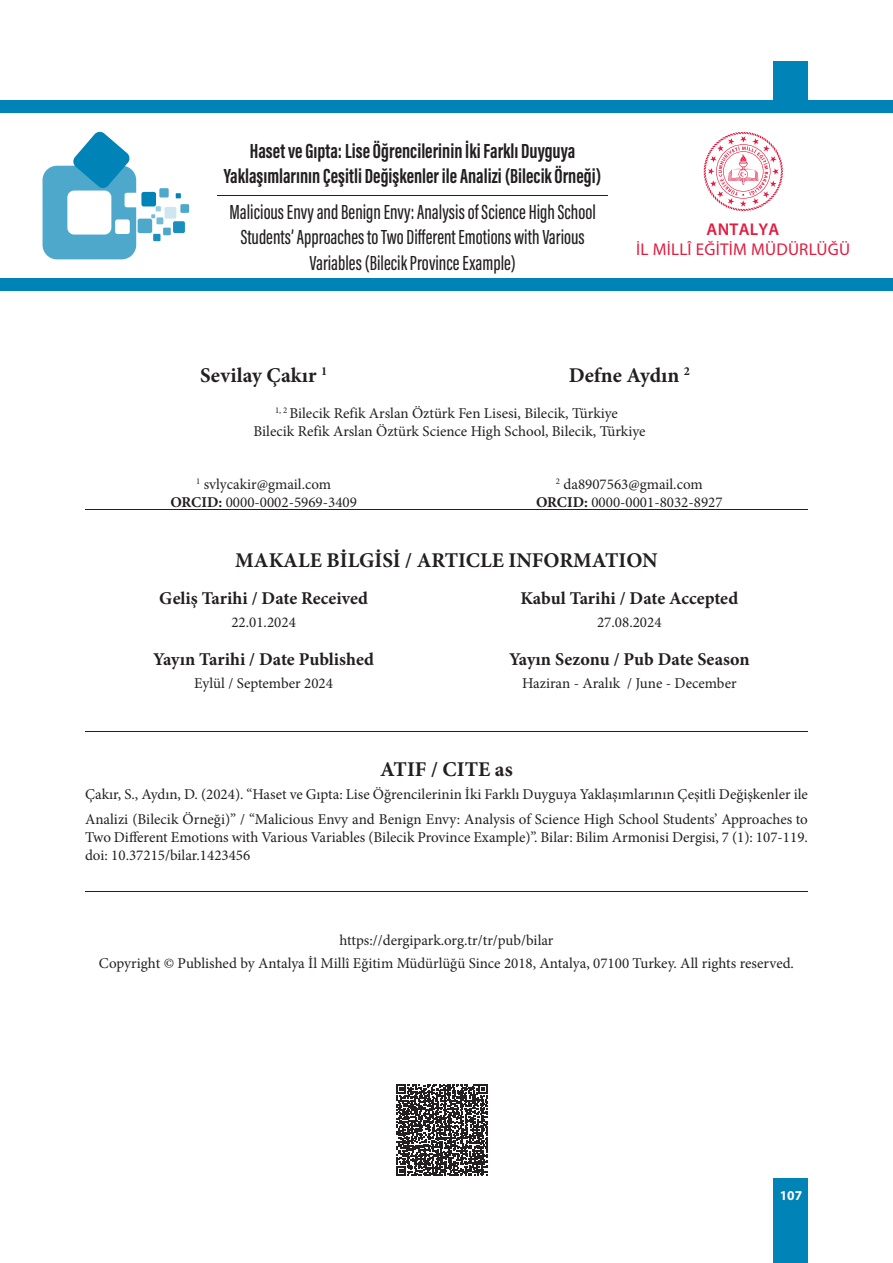
<style>
.page{position:relative;width:893px;height:1263px;background:#fff}
.page>*{position:absolute;margin:0;border:0;box-sizing:border-box;transform-origin:0 0}
.t1{font:500 21px/25.2px "Acumin Pro Extra Cond";color:#231f20;text-align:center}
.t2{font:700 21px/25.2px "Acumin Pro Extra Cond";color:#231f20;text-align:center}
.t3{font:700 21px "Minion Pro";color:#231f20}
.t4{font:700 18px "Minion Pro";color:#231f20}
.t5{font:17.1px "Myriad Pro";letter-spacing:.015em;color:#e11c40}
.t6{font:600 17.1px "Myriad Pro";letter-spacing:.015em;color:#e11c40}
.t7{font:15px/18px "Minion Pro";color:#231f20;text-align:center}
.t8{font:700 13.5px "Myriad Pro";color:#fff}
.s1{font-weight:700}
</style>
<div class="page">
<div style="left:0;top:100px;width:893px;height:13px;background:#0083b6"></div>
<div style="left:0;top:279px;width:893px;height:12px;background:#0083b6"></div>
<div style="left:774px;top:62px;width:34px;height:51px;background:#0083b6"></div>
<div style="left:774px;top:1178px;width:34px;height:85px;background:#0083b6"></div>
<div style="left:43px;top:166px;width:93px;height:93px;background:#4da8cc;border-radius:14px"></div>
<div style="left:67px;top:191px;width:44px;height:44px;background:#fff;border-radius:7px"></div>
<div style="left:115px;top:219px;width:15px;height:15px;background:#fff;border-radius:2px"></div>
<div style="left:125px;top:193px;width:14px;height:14px;background:#fff;border-radius:2px"></div>
<div style="left:164px;top:207px;width:12px;height:12px;background:#cde6f0;border-radius:2px"></div>
<div style="left:159px;top:188px;width:10px;height:9px;background:#4da8cc"></div>
<div style="left:153px;top:234px;width:8px;height:7px;background:#1a8fbd"></div>
<div style="left:156px;top:217px;width:7px;height:7px;background:#73bad6"></div>
<svg style="left:151px;top:206px;width:10px;height:12px"></svg>
<svg style="left:176px;top:193px;width:5px;height:5px"></svg>
<div style="left:163px;top:228px;width:8px;height:7px;background:#4da8cc"></div>
<div style="left:173px;top:221px;width:12px;height:12px;background:#1a8fbd;border-radius:2px"></div>
<div style="left:141px;top:192px;width:15px;height:14px;background:#0083b6;border-radius:2px"></div>
<div style="left:138px;top:219px;width:14px;height:14px;background:#4da8cc;border-radius:2px"></div>
<div style="left:180px;top:204px;width:9px;height:9px;background:#4da8cc"></div>
<svg style="left:73px;top:132px;width:57px;height:56px"></svg>
<hr style="left:218px;top:195px;width:390px;height:1px;background:#231f20">
<svg style="left:704px;top:132px;width:79px;height:79px"></svg>
<hr style="left:85px;top:509px;width:723px;height:1px;background:#231f20">
<hr style="left:85px;top:731px;width:723px;height:1px;background:#231f20">
<hr style="left:85px;top:891px;width:723px;height:1px;background:#231f20">
<svg style="left:397px;top:1084px;width:91px;height:91px"></svg>
<h1 class="t2" style="left:224px;top:138px;width:379px">Haset ve Gıpta: Lise Öğrencilerinin İki Farklı Duyguya<br>Yaklaşımlarının Çeşitli Değişkenler ile Analizi (Bilecik Örneği)</h1>
<h1 class="t1" style="left:229px;top:200px;width:368px">Malicious Envy and Benign Envy: Analysis of Science High School<br>Students’ Approaches to Two Different Emotions with Various<br>Variables (Bilecik Province Example)</h1>
<p class="t6" style="left:707px;top:219px;width:74px">ANTALYA</p>
<p class="t5" style="left:636px;top:239px;width:215px">İL MİLLÎ EĞİTİM MÜDÜRLÜĞÜ</p>
<h1 class="t3" style="left:200px;top:360px;width:129px">Sevilay Çakır <sup>1</sup></h1>
<h1 class="t3" style="left:569px;top:360px;width:123px">Defne Aydın <sup>2</sup></h1>
<p class="t7" style="left:253px;top:404px;width:394px"><sup>1,</sup> <sup>2</sup> Bilecik Refik Arslan Öztürk Fen Lisesi, Bilecik, Türkiye<br>Bilecik Refik Arslan Öztürk Science High School, Bilecik, Türkiye</p>
<p class="t7" style="left:170px;top:475px;width:188px"><sup>1</sup> svlycakir@gmail.com<br><span class="s1">ORCID:</span> 0000-0002-5969-3409</p>
<p class="t7" style="left:536px;top:475px;width:188px"><sup>2</sup> da8907563@gmail.com<br><span class="s1">ORCID:</span> 0000-0001-8032-8927</p>
<h1 class="t3" style="left:235px;top:545px;width:424px">MAKALE BİLGİSİ / ARTICLE INFORMATION</h1>
<p class="t4" style="left:159px;top:585px;width:210px">Geliş Tarihi / Date Received</p>
<p class="t7" style="left:231px;top:613px;width:66px">22.01.2024</p>
<p class="t4" style="left:153px;top:646px;width:222px">Yayın Tarihi / Date Published</p>
<p class="t7" style="left:194px;top:674px;width:140px">Eylül / September 2024</p>
<p class="t4" style="left:520px;top:585px;width:219px">Kabul Tarihi / Date Accepted</p>
<p class="t7" style="left:597px;top:613px;width:66px">27.08.2024</p>
<p class="t4" style="left:509px;top:646px;width:242px">Yayın Sezonu / Pub Date Season</p>
<p class="t7" style="left:522px;top:674px;width:216px">Haziran - Aralık / June - December</p>
<h1 class="t3" style="left:380px;top:754px;width:134px">ATIF / CITE as</h1>
<p class="t7" style="left:85px;top:782px;width:724px;line-height:25.2px;text-align:left">Çakır, S., Aydın, D. (2024). “Haset ve Gıpta: Lise Öğrencilerinin İki Farklı Duyguya Yaklaşımlarının Çeşitli Değişkenler ile<br>Analizi (Bilecik Örneği)” / “Malicious Envy and Benign Envy: Analysis of Science High School Students’ Approaches to</p>
<p class="t7" style="left:85px;top:829px;width:724px;text-align:left">Two Different Emotions with Various Variables (Bilecik Province Example)”. Bilar: Bilim Armonisi Dergisi, 7 (1): 107-119. doi: 10.37215/bilar.1423456</p>
<p class="t7" style="left:99px;top:929px;width:697px;line-height:23.1px">https://dergipark.org.tr/tr/pub/bilar<br>Copyright © Published by Antalya İl Millî Eğitim Müdürlüğü Since 2018, Antalya, 07100 Turkey. All rights reserved.</p>
<p class="t8" style="left:780px;top:1187px;width:24px">107</p>
</div>
